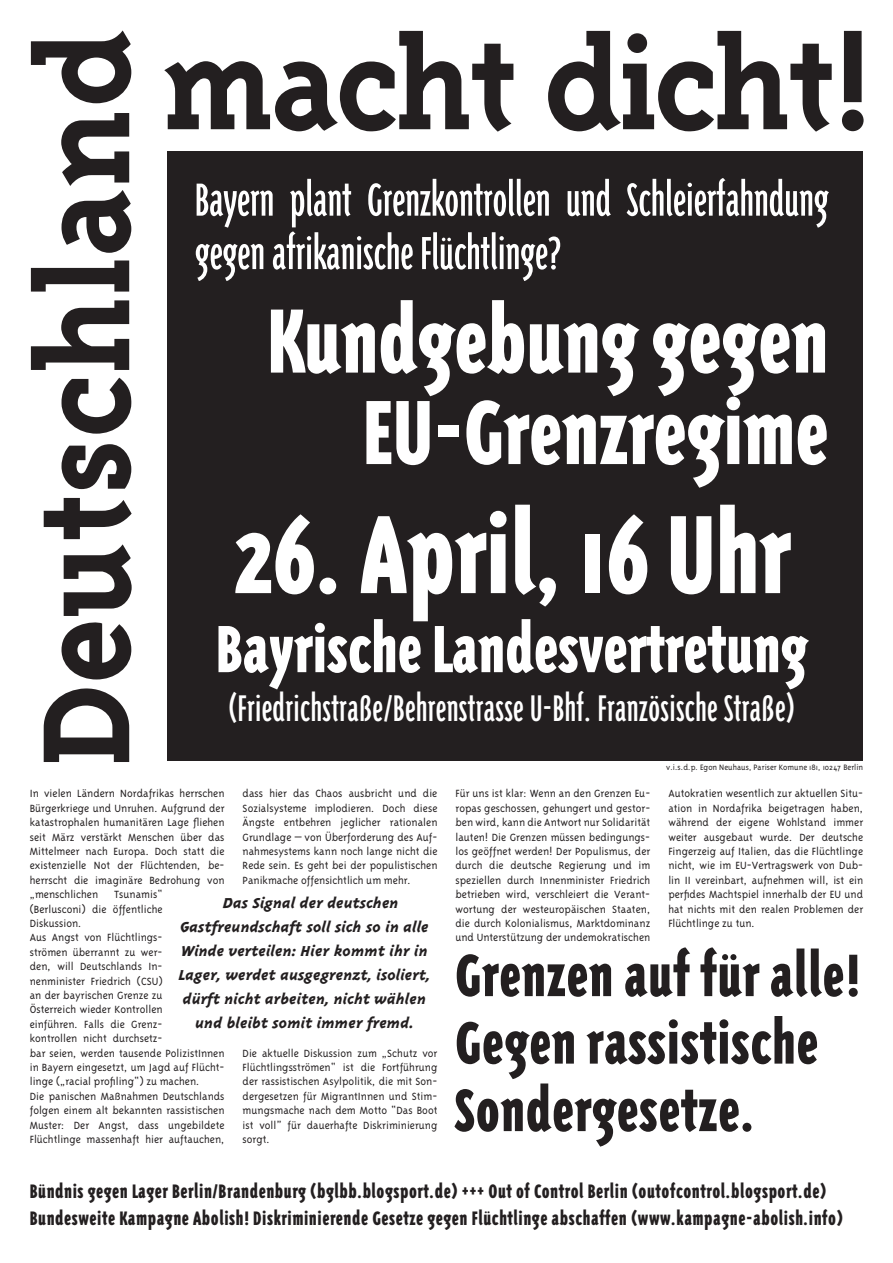
<style>
.page{position:relative;width:893px;height:1263px;background:#fff}
.page>*{position:absolute;margin:0;border:0;box-sizing:border-box;transform-origin:0 0}
.t1{font:700 142.5px "Triplex Serif";color:#231f20}
.t2{font:700 142.5px "Triplex Serif";letter-spacing:-.03em;color:#231f20}
.t3{font:900 128.25px "Triplex Cond";color:#fff}
.t4{font:900 105px/91.5px "Triplex Cond";color:#fff;text-align:right}
.t5{font:900 76.95px "Triplex Cond";color:#fff}
.t6{font:900 69px/67.5px "Triplex Cond";letter-spacing:.01em;color:#231f20}
.t7{font:53.4px/53.4px "Triplex Cond";color:#fff}
.t8{font:42.75px "Triplex Cond";letter-spacing:.01em;color:#fff}
.t9{font:900 22.5px/27px "Triplex Cond";letter-spacing:.025em;color:#231f20}
.t10{font:italic 800 16.5px "Triplex";color:#231f20}
.t11{font:12px/14.4px "Triplex Light A";color:#231f20;text-align:justify}
.t12{font:9px "Triplex Light A";color:#231f20}
</style>
<div class="page">
<div style="left:167px;top:151px;width:696px;height:610px;background:#231f20"></div>
<h1 class="t1" style="left:5px;top:766px;width:739px;rotate:-90deg">Deutschland</h1>
<h1 class="t2" style="left:162px;top:5px;width:715px">macht dicht!</h1>
<h3 class="t7" style="left:195px;top:175px;width:635px">Bayern plant Grenzkontrollen und Schleierfahndung gegen afrikanische Flüchtlinge?</h3>
<h3 class="t4" style="left:267px;top:298px;width:563px">Kundgebung gegen<br>EU-Grenzregime</h3>
<h2 class="t3" style="left:233px;top:493px;width:559px">26. April, 16 Uhr</h2>
<h3 class="t5" style="left:216px;top:612px;width:593px">Bayrische Landesvertretung</h3>
<h3 class="t8" style="left:229px;top:689px;width:568px">(Friedrichstraße/Behrenstrasse U-Bhf. Französische Straße)</h3>
<p class="t11" style="left:30px;top:786px;width:196px">In vielen Ländern Nordafrikas herrschen Bürgerkriege und Unruhen. Aufgrund der katastrophalen humanitären Lage fliehen seit März verstärkt Menschen über das Mittelmeer nach Europa. Doch statt die existenzielle Not der Flüchtenden, be&shy;herrscht die imaginäre Bedrohung von „menschlichen</p>
<p class="t11" style="left:243px;top:786px;width:196px">dass hier das Chaos ausbricht und die Sozialsysteme implodieren. Doch diese Ängste entbehren jeglicher rationalen Grundlage – von Überforderung des Auf&shy;nahmesystems kann noch lange nicht die Rede sein. Es geht bei der populistischen Panikmache offensichtlich um mehr.</p>
<p class="t11" style="left:30px;top:887px;width:196px;text-align:left;text-indent:84px">Tsunamis“<br>(Berlusconi) die öffentliche<br>Diskussion.<br>Aus Angst von Flüchtlings-<br>strömen überrannt zu wer-<br>den, will Deutschlands In-<br>nenminister Friedrich (CSU)<br>an der bayrischen Grenze zu<br>Österreich wieder Kontrollen<br>einführen. Falls die Grenz-<br>kontrollen nicht durchsetz-<br>bar seien, werden tausende PolizistInnen in Bayern eingesetzt, um Jagd auf Flücht&shy;linge („racial profiling“) zu machen.<br>Die panischen Maßnahmen Deutschlands folgen einem alt bekannten rassistischen<br>Muster: Der Angst, dass ungebildete<br>Flüchtlinge massenhaft hier auftauchen,</p>
<h3 class="t10" style="left:223px;top:894px;width:177px">Das Signal der deutschen</h3>
<h3 class="t10" style="left:180px;top:918px;width:250px">Gastfreundschaft soll sich so in alle</h3>
<h3 class="t10" style="left:181px;top:942px;width:248px">Winde verteilen: Hier kommt ihr in</h3>
<h3 class="t10" style="left:179px;top:966px;width:253px">Lager, werdet ausgegrenzt, isoliert,</h3>
<h3 class="t10" style="left:183px;top:990px;width:245px">dürft nicht arbeiten, nicht wählen</h3>
<h3 class="t10" style="left:196px;top:1014px;width:220px">und bleibt somit immer fremd.</h3>
<p class="t11" style="left:243px;top:1045px;width:196px">Die aktuelle Diskussion zum „Schutz vor Flüchtlingsströmen“ ist die Fortführung der rassistischen Asylpolitik, die mit Son&shy;dergesetzen für MigrantInnen und Stim&shy;mungsmache nach dem Motto “Das Boot ist voll” für dauerhafte Diskriminierung sorgt.</p>
<p class="t12" style="left:666px;top:762px;width:198px">v.i.s.d.p. Egon Neuhaus, Pariser Komune 181, 10247 Berlin</p>
<p class="t11" style="left:455px;top:786px;width:196px">Für uns ist klar: Wenn an den Grenzen Eu&shy;ropas geschossen, gehungert und gestor&shy;ben wird, kann die Antwort nur Solidarität lauten! Die Grenzen müssen bedingungs&shy;los geöffnet werden! Der Populismus, der durch die deutsche Regierung und im speziellen durch Innenminister Friedrich betrieben wird, verschleiert die Verant&shy;wortung der westeuropäischen Staaten, die durch Kolonialismus, Marktdominanz und Unterstützung der undemokratischen</p>
<p class="t11" style="left:668px;top:786px;width:196px">Autokratien wesentlich zur aktuellen Situ&shy;ation in Nordafrika beigetragen haben, während der eigene Wohlstand immer weiter ausgebaut wurde. Der deutsche Fingerzeig auf Italien, das die Flüchtlinge nicht, wie im EU-Vertragswerk von Dub&shy;lin II vereinbart, aufnehmen will, ist ein perfides Machtspiel innerhalb der EU und hat nichts mit den realen Problemen der Flüchtlinge zu tun.</p>
<h3 class="t6" style="left:455px;top:943px;width:407px">Grenzen auf für alle!<br>Gegen rassistische<br>Sondergesetze.</h3>
<p class="t9" style="left:30px;top:1179px;width:815px">Bündnis gegen Lager Berlin/Brandenburg (bglbb.blogsport.de) +++ Out of Control Berlin (outofcontrol.blogsport.de)<br>Bundesweite Kampagne Abolish! Diskriminierende Gesetze gegen Flüchtlinge abschaffen (www.kampagne-abolish.info)</p>
</div>
